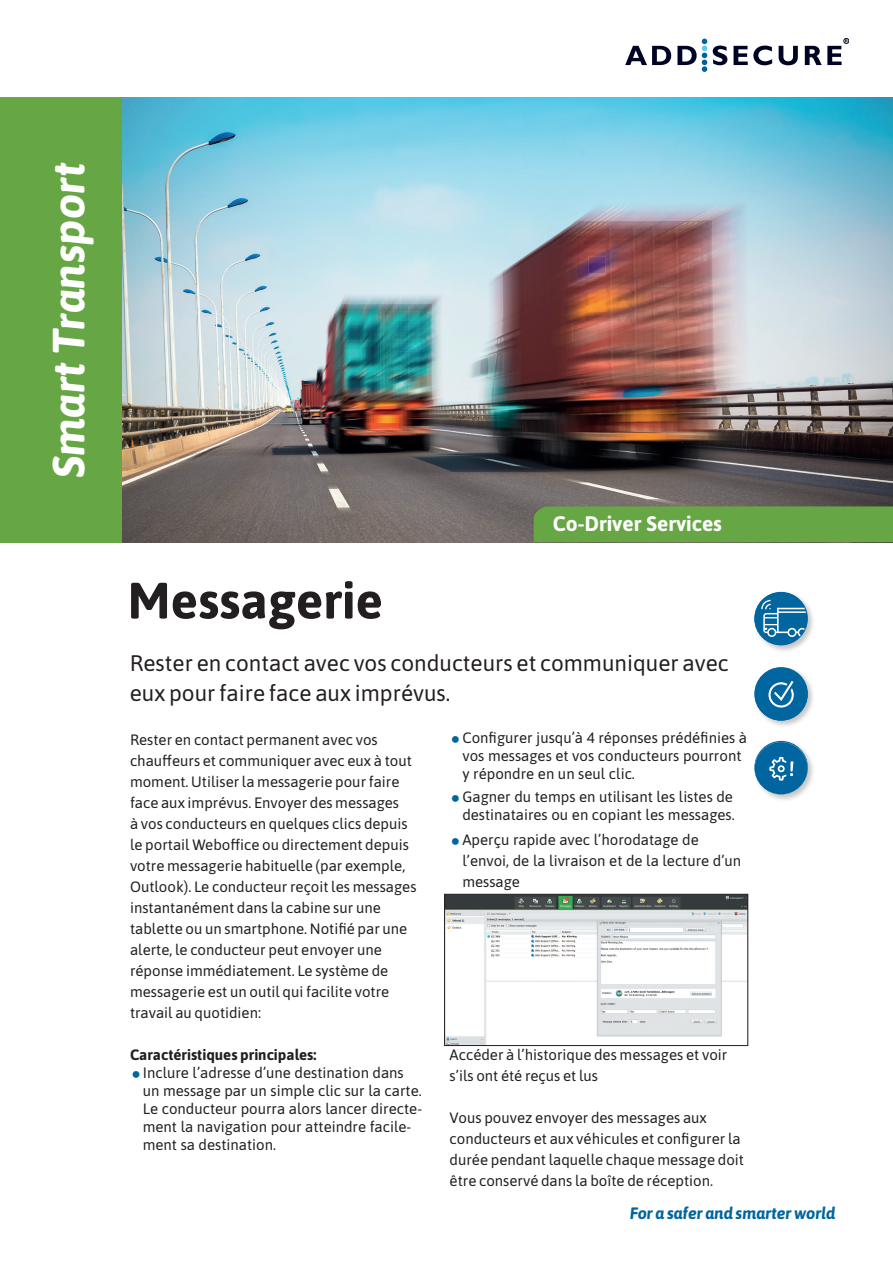
<style>
.page{position:relative;width:893px;height:1263px;background:#fff}
.page>*{position:absolute;margin:0;border:0;box-sizing:border-box;transform-origin:0 0}
.t1{font:700 51px "Asap";color:#231f20}
.t2{font:italic 700 45px "Asap";color:#fff}
.t3{font:22.5px/30px "Asap";color:#231f20}
.t4{font:700 21px "Asap";color:#fff}
.t5{font:italic 700 16.5px "Asap";color:#01669f}
.t6{font:15px/21px "Asap";color:#231f20}
.t7{font:700 15px "Asap";color:#231f20}
</style>
<div class="page">
<svg style="left:625px;top:38px;width:224px;height:34px"></svg>
<img style="left:122px;top:98px;width:771px;height:444px">
<div style="left:0;top:97px;width:122px;height:446px;background:#66a644"></div>
<div style="left:534px;top:506px;width:359px;height:36px;background:#66a644"></div>
<div style="left:753px;top:665px;width:62px;height:63px;background:#231f20;opacity:.25"></div>
<div style="left:754px;top:668px;width:54px;height:53px;background:#01669f;border-radius:50%"></div>
<svg style="left:768px;top:681px;width:26px;height:26px"></svg>
<div style="left:753px;top:739px;width:62px;height:63px;background:#231f20;opacity:.25"></div>
<svg style="left:754px;top:742px;width:54px;height:52px"></svg>
<div style="left:753px;top:590px;width:62px;height:63px;background:#231f20;opacity:.25"></div>
<div style="left:754px;top:592px;width:53px;height:53px;background:#01669f;border-radius:50%"></div>
<svg style="left:761px;top:600px;width:45px;height:37px"></svg>
<img style="left:446px;top:896px;width:300px;height:148px">
<div style="left:444px;top:894px;width:304px;height:152px;border:1px solid #231f20"></div>
<h2 class="t2" style="left:38px;top:478px;width:318px;rotate:-90deg">Smart Transport</h2>
<h1 class="t1" style="left:128px;top:564px;width:257px">Messagerie</h1>
<h3 class="t4" style="left:553px;top:509px;width:171px">Co-Driver Services</h3>
<h3 class="t3" style="left:130px;top:646px;width:600px">Rester en contact avec vos conducteurs et communiquer avec eux pour faire face aux imprévus.</h3>
<p class="t6" style="left:130px;top:728px;width:288px">Rester en contact permanent avec vos chauffeurs et communiquer avec eux à tout moment. Utiliser la messagerie pour faire face aux imprévus. Envoyer des messages<br>à vos conducteurs en quelques clics depuis le portail Weboffice ou directement depuis votre messagerie habituelle (par exemple, Outlook). Le conducteur reçoit les messages instantanément dans la cabine sur une tablette ou un smartphone. Notifié par une alerte, le conducteur peut envoyer une réponse immédiatement. Le système de messagerie est un outil qui facilite votre travail au quotidien:</p>
<p class="t7" style="left:130px;top:1044px;width:188px">Caractéristiques principales:</p>
<p class="t6" style="left:143px;top:1063px;width:281px;line-height:18px">Inclure l’adresse d’une destination dans un message par un simple clic sur la carte.<br>Le conducteur pourra alors lancer directe&shy;ment la navigation pour atteindre facile&shy;ment sa destination.</p>
<p class="t6" style="left:462px;top:728px;width:286px;line-height:18px">Configurer jusqu’à 4 réponses prédéfinies à vos messages et vos conducteurs pourront y répondre en un seul clic.</p>
<p class="t6" style="left:462px;top:786px;width:274px;line-height:18px">Gagner du temps en utilisant les listes de destinataires ou en copiant les messages.</p>
<p class="t6" style="left:462px;top:828px;width:280px">Aperçu rapide avec l’horodatage de l’envoi, de la livraison et de la lecture d’un message</p>
<p class="t6" style="left:450px;top:1043px;width:279px">Accéder à l’historique des messages et voir s’ils ont été reçus et lus</p>
<p class="t6" style="left:450px;top:1106px;width:296px">Vous pouvez envoyer des messages aux conducteurs et aux véhicules et configurer la durée pendant laquelle chaque message doit être conservé dans la boîte de réception.</p>
<p class="t5" style="left:630px;top:1202px;width:207px">For a safer and smarter world</p>
</div>
